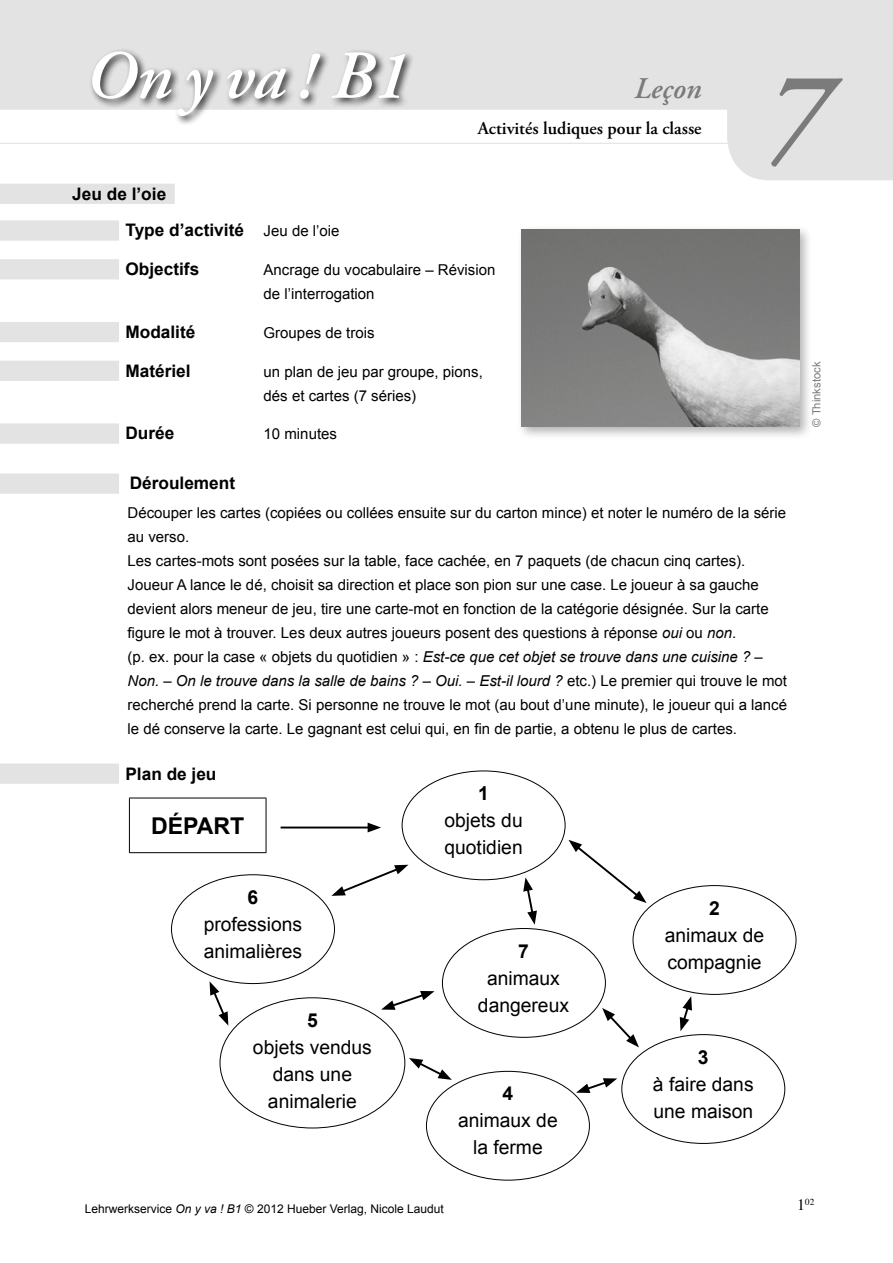
<style>
.page{position:relative;width:893px;height:1263px;background:#fff}
.page>*{position:absolute;margin:0;border:0;box-sizing:border-box;transform-origin:0 0}
.t1{font:italic 600 127.5px "Adobe Garamond Pro";color:#7c7b7b}
.t2{font:italic 600 68.4px "Adobe Garamond Pro";color:#fff}
.t3{font:italic 600 30px "Adobe Garamond Pro";color:#7c7b7b}
.t4{font:700 23.1px "Arial";color:#000}
.t5{font:19.35px/27px "Arial";color:#000}
.t6{font:700 19.35px "Arial";color:#000}
.t7{font:600 18px "Adobe Garamond Pro";color:#000}
.t8{font:700 17.25px/36.8px "Arial";color:#000}
.t9{font:15px/24px "Arial";color:#000}
.t10{font:12px "Arial";color:#000}
.t11{font:11.25px "Arial";color:#7c7b7b}
.t12{font:9.15px "Times";color:#000}
.s1{font-weight:400;font-size:15px}
.s2{font-style:italic}
.s3{font-size:15.75px}
</style>
<div class="page">
<svg style="left:0;top:0;width:893px;height:180px;fill:#e3e3e3"></svg>
<div style="left:88px;top:47px;width:327px;height:79px;background:#000;opacity:.8"></div>
<div style="left:0;top:184px;width:175px;height:20px;background:#e3e3e3"></div>
<div style="left:0;top:220px;width:119px;height:21px;background:#e3e3e3"></div>
<div style="left:0;top:259px;width:119px;height:20px;background:#e3e3e3"></div>
<div style="left:0;top:322px;width:119px;height:20px;background:#e3e3e3"></div>
<div style="left:0;top:361px;width:119px;height:20px;background:#e3e3e3"></div>
<div style="left:0;top:423px;width:119px;height:21px;background:#e3e3e3"></div>
<div style="left:0;top:473px;width:119px;height:21px;background:#e3e3e3"></div>
<svg style="left:0;top:763px;width:538px;height:21px"></svg>
<div style="left:517px;top:225px;width:296px;height:215px;background:#000;opacity:.3"></div>
<img style="left:522px;top:230px;width:277px;height:197px">
<hr style="left:129px;top:797px;width:138px;height:1px;background:#000">
<hr style="left:129px;top:798px;width:1px;height:54px;background:#000">
<hr style="left:266px;top:798px;width:1px;height:54px;background:#000">
<hr style="left:129px;top:852px;width:138px;height:1px;background:#000">
<hr style="left:281px;top:826px;width:90px;height:2px;background:#000">
<svg style="left:368px;top:823px;width:13px;height:9px"></svg>
<svg style="left:331px;top:865px;width:77px;height:31px"></svg>
<svg style="left:210px;top:981px;width:18px;height:44px"></svg>
<svg style="left:523px;top:877px;width:14px;height:48px"></svg>
<svg style="left:568px;top:840px;width:79px;height:63px"></svg>
<svg style="left:381px;top:991px;width:53px;height:19px"></svg>
<svg style="left:602px;top:1008px;width:37px;height:39px"></svg>
<svg style="left:680px;top:996px;width:12px;height:35px"></svg>
<svg style="left:576px;top:1078px;width:41px;height:15px"></svg>
<svg style="left:409px;top:1058px;width:43px;height:22px"></svg>
<h2 class="t2" style="left:85px;top:37px;width:324px">On y va ! B1</h2>
<h3 class="t3" style="left:634px;top:71px;width:69px">Leçon</h3>
<h1 class="t1" style="left:762px;top:44px;width:67px">7</h1>
<p class="t7" style="left:478px;top:118px;width:225px">Activités ludiques pour la classe</p>
<p class="t8" style="left:125px;top:176px;width:216px;text-indent:-53px">Jeu de l’oie<br>Type d’activité <span class="s1">Jeu de l’oie</span></p>
<p class="t8" style="left:125px;top:251px;width:75px">Objectifs</p>
<p class="t9" style="left:264px;top:258px;width:233px">Ancrage du vocabulaire – Révision de l’interrogation</p>
<p class="t8" style="left:125px;top:314px;width:71px">Modalité</p>
<p class="t9" style="left:264px;top:321px;width:112px">Groupes de trois</p>
<p class="t8" style="left:125px;top:353px;width:67px">Matériel</p>
<p class="t9" style="left:264px;top:360px;width:221px">un plan de jeu par groupe, pions, dés et cartes (7 séries)</p>
<p class="t8" style="left:125px;top:416px;width:50px">Durée</p>
<p class="t9" style="left:264px;top:422px;width:75px">10 minutes</p>
<p class="t8" style="left:130px;top:466px;width:107px">Déroulement</p>
<p class="t9" style="left:128px;top:501px;width:661px">Découper les cartes (copiées ou collées ensuite sur du carton mince) et noter le numéro de la série au verso.<br>Les cartes-mots sont posées sur la table, face cachée, en 7 paquets (de chacun cinq cartes).<br>Joueur A lance le dé, choisit sa direction et place son pion sur une case. Le joueur à sa gauche devient alors meneur de jeu, tire une carte-mot en fonction de la catégorie désignée. Sur la carte figure le mot à trouver. Les deux autres joueurs posent des questions à réponse <span class="s2">oui</span> ou <span class="s2">non</span>.<br>(p. ex. pour la case « objets du quotidien » : <span class="s2">Est-ce que cet objet se trouve dans une cuisine ? – Non. – On le trouve dans la salle de bains ? – Oui. – Est-il lourd ?</span> etc.) Le premier qui trouve le mot recherché prend la carte. Si personne ne trouve le mot (au bout d’une minute), le joueur qui a lancé le dé conserve la carte. Le gagnant est celui qui, en fin de partie, a obtenu le plus de cartes.</p>
<p class="t8" style="left:125px;top:756px;width:93px">Plan de jeu</p>
<h3 class="t4" style="left:151px;top:810px;width:95px">DÉPART</h3>
<p class="t6" style="left:248px;top:884px;width:12px">6</p>
<p class="t5" style="left:204px;top:911px;width:100px">professions animalières</p>
<p class="t6" style="left:307px;top:1007px;width:12px">5</p>
<p class="t5" style="left:253px;top:1034px;width:120px;text-align:center">objets vendus dans une animalerie</p>
<p class="t6" style="left:478px;top:780px;width:12px">1</p>
<p class="t5" style="left:444px;top:807px;width:80px">objets du quotidien</p>
<p class="t6" style="left:518px;top:938px;width:12px">7</p>
<p class="t5" style="left:478px;top:964px;width:93px;text-align:center">animaux dangereux</p>
<p class="t6" style="left:503px;top:1081px;width:12px">4</p>
<p class="t5" style="left:458px;top:1107px;width:101px;text-align:center">animaux de la ferme</p>
<p class="t6" style="left:709px;top:895px;width:12px">2</p>
<p class="t5" style="left:665px;top:921px;width:101px">animaux de compagnie</p>
<p class="t6" style="left:698px;top:1044px;width:12px">3</p>
<p class="t5" style="left:653px;top:1070px;width:102px">à faire dans une maison</p>
<p class="t11" style="left:809px;top:427px;width:66px;rotate:-90deg">© Thinkstock</p>
<p class="t10" style="left:85px;top:1200px;width:361px">Lehrwerkservice <span class="s2">On y va ! B1</span> © 2012 Hueber Verlag, Nicole Laudut</p>
<p class="t12" style="left:797px;top:1193px;width:19px"><span class="s3">1</span>02</p>
</div>
